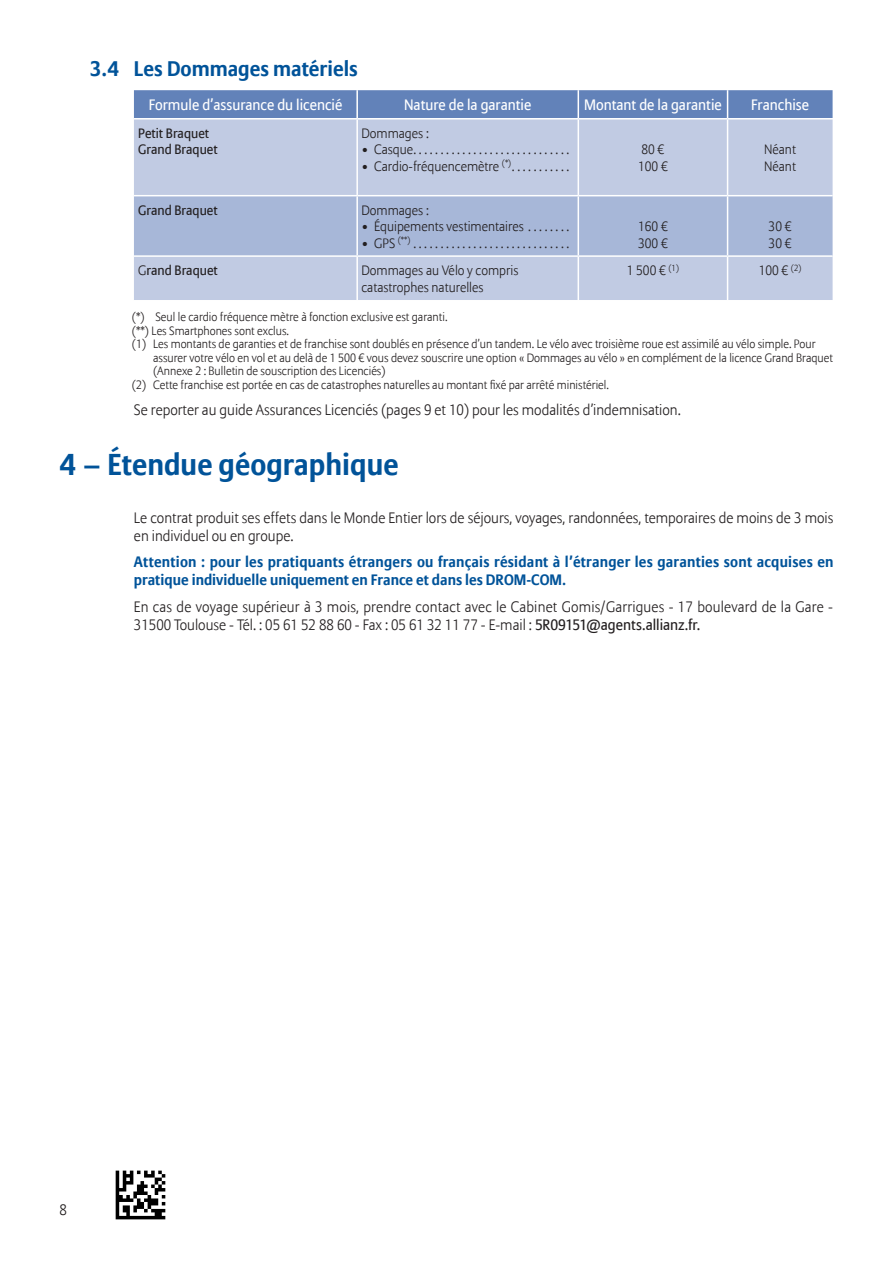
<style>
.page{position:relative;width:893px;height:1263px;background:#fff}
.page>*{position:absolute;margin:0;border:0;box-sizing:border-box;transform-origin:0 0}
.t1{font:700 30px "Allianz Sans";color:#015399}
.t2{font:700 21px "Allianz Sans";color:#015399}
.Txt{font:300 15px/18px "Allianz Sans";color:#231f20}
.Attention_titre{font:700 15px/18px "Allianz Sans";letter-spacing:.015em;color:#015399}
.Tablo_entete{font:15px "Allianz Sans";color:#fff}
.Tablo_corps{font:300 13.5px/16.5px "Allianz Sans";color:#231f20}
.Tablo_corps-2{font:13.5px "Allianz Sans";color:#231f20}
.note_de_bas_de_page{font:300 12px/13.5px "Allianz Sans";color:#231f20}
.s1{font-weight:300}
.s2{font-weight:400}
</style>
<div class="page">
<img style="left:115px;top:1170px;width:51px;height:50px">
<div style="left:134px;top:120px;width:699px;height:180px;background:#c1cbe3"></div>
<div style="left:134px;top:196px;width:699px;height:59px;background:#a7b7d8"></div>
<hr style="left:356px;top:120px;width:2px;height:75px;background:#fff">
<hr style="left:578px;top:120px;width:1px;height:75px;background:#fff">
<hr style="left:727px;top:120px;width:1px;height:75px;background:#fff">
<hr style="left:134px;top:195px;width:223px;height:1px;background:#fff">
<hr style="left:357px;top:195px;width:221px;height:1px;background:#fff">
<hr style="left:356px;top:196px;width:2px;height:59px;background:#fff">
<hr style="left:578px;top:195px;width:150px;height:1px;background:#fff">
<hr style="left:578px;top:196px;width:1px;height:59px;background:#fff">
<hr style="left:728px;top:195px;width:105px;height:1px;background:#fff">
<hr style="left:727px;top:196px;width:1px;height:59px;background:#fff">
<hr style="left:134px;top:255px;width:223px;height:2px;background:#fff">
<hr style="left:357px;top:255px;width:221px;height:2px;background:#fff">
<hr style="left:356px;top:257px;width:2px;height:43px;background:#fff">
<hr style="left:578px;top:255px;width:150px;height:2px;background:#fff">
<hr style="left:578px;top:257px;width:1px;height:43px;background:#fff">
<hr style="left:728px;top:255px;width:105px;height:2px;background:#fff">
<hr style="left:727px;top:257px;width:1px;height:43px;background:#fff">
<svg style="left:134px;top:90px;width:699px;height:29px;background:#6987bc"></svg>
<p class="t2" style="left:90px;top:55px;width:269px">3.4 Les Dommages matériels</p>
<p class="Tablo_entete" style="left:149px;top:96px;width:195px">Formule d’assurance du licencié</p>
<p class="Tablo_entete" style="left:404px;top:96px;width:129px">Nature de la garantie</p>
<p class="Tablo_entete" style="left:584px;top:96px;width:139px">Montant de la garantie</p>
<p class="Tablo_entete" style="left:751px;top:96px;width:59px">Franchise</p>
<p class="Tablo_corps-2" style="left:138px;top:125px;width:72px">Petit Braquet</p>
<p class="Tablo_corps-2" style="left:138px;top:141px;width:81px">Grand Braquet</p>
<p class="Tablo_corps" style="left:361px;top:125px;width:69px">Dommages :</p>
<p class="Tablo_corps" style="left:361px;top:142px;width:56px">• Casque ............................</p>
<p class="Tablo_corps" style="left:361px;top:158px;width:155px">• Cardio-fréquencemètre <sup>(*)</sup> ..........</p>
<p class="Tablo_corps" style="left:764px;top:142px;width:33px">Néant</p>
<p class="Tablo_corps" style="left:764px;top:158px;width:33px">Néant</p>
<p class="Tablo_corps" style="left:641px;top:142px;width:24px">80 €</p>
<p class="Tablo_corps" style="left:638px;top:158px;width:31px">100 €</p>
<p class="Tablo_corps-2" style="left:138px;top:202px;width:81px">Grand Braquet</p>
<p class="Tablo_corps" style="left:361px;top:202px;width:69px">Dommages :</p>
<p class="Tablo_corps" style="left:361px;top:219px;width:167px">• Équipements vestimentaires ........</p>
<p class="Tablo_corps" style="left:361px;top:235px;width:53px">• GPS <sup>(**)</sup> .............................</p>
<p class="Tablo_corps" style="left:638px;top:219px;width:31px">160 €</p>
<p class="Tablo_corps" style="left:638px;top:235px;width:31px">300 €</p>
<p class="Tablo_corps" style="left:769px;top:219px;width:24px">30 €</p>
<p class="Tablo_corps" style="left:769px;top:235px;width:24px">30 €</p>
<p class="Tablo_corps-2" style="left:138px;top:262px;width:81px"><span class="s1">G</span>rand Braquet</p>
<p class="Tablo_corps" style="left:361px;top:263px;width:158px">Dommages au Vélo y compris catastrophes naturelles</p>
<p class="Tablo_corps" style="left:627px;top:263px;width:54px">1 500 € <sup>(1)</sup></p>
<p class="Tablo_corps" style="left:759px;top:263px;width:44px">100 € <sup>(2)</sup></p>
<p class="note_de_bas_de_page" style="left:132px;top:311px;width:317px">(*) Seul le cardio fréquence mètre à fonction exclusive est garanti.</p>
<p class="note_de_bas_de_page" style="left:132px;top:324px;width:159px">(**) Les Smartphones sont exclus.</p>
<p class="note_de_bas_de_page" style="left:153px;top:338px;width:681px;text-indent:-21px">(1) Les montants de garanties et de franchise sont doublés en présence d’un tandem. Le vélo avec troisième roue est assimilé au vélo simple. Pour assurer votre vélo en vol et au delà de 1 500 € vous devez souscrire une option « Dommages au vélo » en complément de la licence Grand Braquet (Annexe 2 : Bulletin de souscription des Licenciés)</p>
<p class="note_de_bas_de_page" style="left:132px;top:378px;width:479px">(2) Cette franchise est portée en cas de catastrophes naturelles au montant fixé par arrêté ministériel.</p>
<p class="Txt" style="left:134px;top:401px;width:548px">Se reporter au guide Assurances Licenciés (pages 9 et 10) pour les modalités d’indemnisation.</p>
<p class="t1" style="left:60px;top:445px;width:341px">4 – Étendue géographique</p>
<p class="Txt" style="left:134px;top:509px;width:701px">Le contrat produit ses effets dans le Monde Entier lors de séjours, voyages, randonnées, temporaires de moins de 3 mois en individuel ou en groupe.</p>
<p class="Attention_titre" style="left:134px;top:553px;width:701px">Attention : pour les pratiquants étrangers ou français résidant à l’étranger les garanties sont acquises en pratique individuelle uniquement en France et dans les DROM-COM.</p>
<p class="Txt" style="left:134px;top:598px;width:701px">En cas de voyage supérieur à 3 mois, prendre contact avec le Cabinet Gomis/Garrigues - 17 boulevard de la Gare -<br>31500 Toulouse - Tél. : 05 61 52 88 60 - Fax : 05 61 32 11 77 - E-mail : <span class="s2">5R09151@agents.allianz.fr.</span></p>
<p class="Txt" style="left:60px;top:1201px;width:9px">8</p>
</div>
